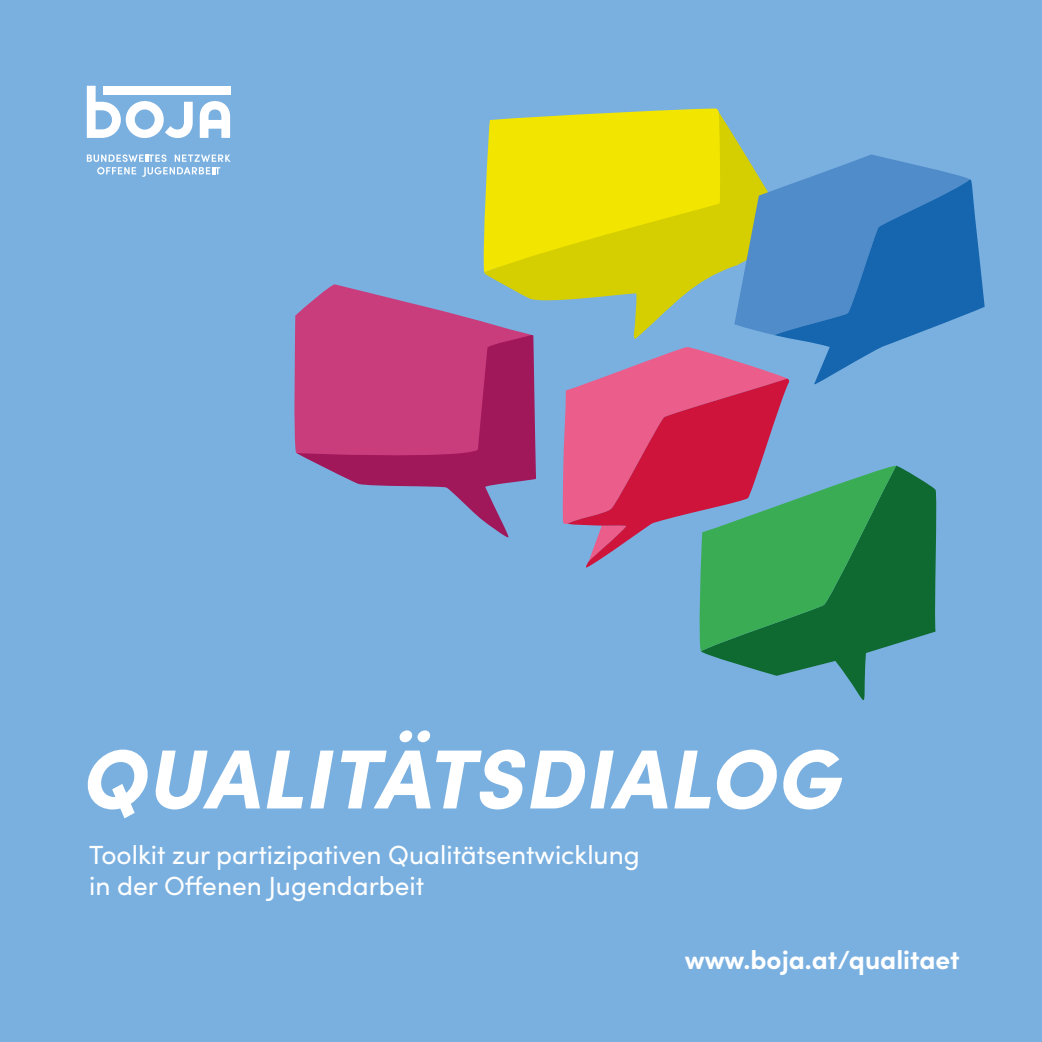
<style>
.page{position:relative;width:1042px;height:1042px;background:#7ab0e0}
.page>*{position:absolute;margin:0;border:0;box-sizing:border-box;transform-origin:0 0}
.t1{font:italic 900 84px "Sofia Pro";letter-spacing:.01em;color:#fff}
.t2{font:26.25px/31.5px "Sofia Pro";color:#fff}
.t3{font:700 26.25px "Sofia Pro";color:#fff}
</style>
<div class="page">
<svg style="left:200px;top:101px;width:30px;height:37px"></svg>
<div style="left:103px;top:86px;width:127px;height:9px;background:#fff"></div>
<svg style="left:87px;top:86px;width:106px;height:52px"></svg>
<svg style="left:87px;top:154px;width:144px;height:23px"></svg>
<svg style="left:701px;top:651px;width:171px;height:49px"></svg>
<svg style="left:294px;top:108px;width:690px;height:543px"></svg>
<h1 class="t1" style="left:80px;top:713px;width:761px">QUALITÄTSDIALOG</h1>
<p class="t2" style="left:89px;top:837px;width:552px">Toolkit zur partizipativen Qualitätsentwicklung in der Offenen Jugendarbeit</p>
<p class="t3" style="left:685px;top:940px;width:276px">www.boja.at/qualitaet</p>
</div>
